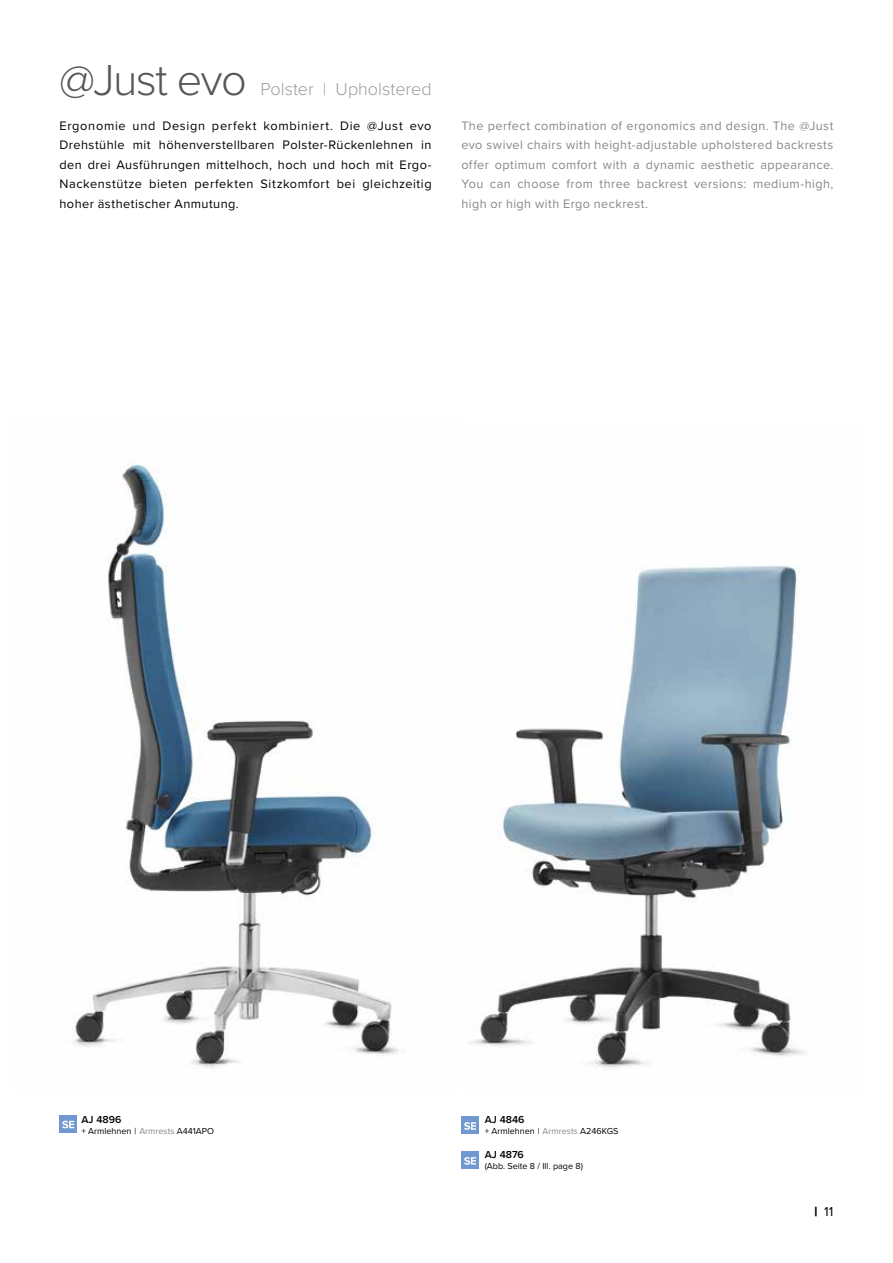
<style>
.page{position:relative;width:893px;height:1263px;background:#fff}
.page>*{position:absolute;margin:0;border:0;box-sizing:border-box;transform-origin:0 0}
.t1{font:300 45px "Proxima Nova";letter-spacing:-.03em;color:#575756}
.t2{font:300 18px "Proxima Nova";color:#9d9d9c}
.t3{font:13.5px "Proxima Nova";color:#000}
.t4{font:12.75px/19.5px "Proxima Nova";letter-spacing:.035em;color:#878787;text-align:justify}
.t5{font:12.75px/19.5px "Proxima Nova";letter-spacing:.035em;color:#000;text-align:justify}
.t6{font:600 10.5px "Proxima Nova";color:#000}
.t7{font:9px "Proxima Nova";color:#000}
.s1{color:#878787}
.s2{font-weight:900}
</style>
<div class="page">
<div style="left:461px;top:1116px;width:18px;height:18px;background:#7198d0"></div>
<svg style="left:464px;top:1122px;width:12px;height:8px"></svg>
<div style="left:461px;top:1151px;width:18px;height:18px;background:#7198d0"></div>
<svg style="left:464px;top:1157px;width:12px;height:8px"></svg>
<div style="left:60px;top:1115px;width:17px;height:18px;background:#7198d0"></div>
<svg style="left:62px;top:1121px;width:12px;height:7px"></svg>
<img style="left:74px;top:464px;width:325px;height:605px">
<img style="left:469px;top:565px;width:337px;height:503px">
<h1 class="t1" style="left:60px;top:47px;width:189px">@Just evo</h1>
<h2 class="t2" style="left:261px;top:76px;width:173px">Polster | Upholstered</h2>
<p class="t5" style="left:60px;top:115px;width:374px">Ergonomie und Design perfekt kombiniert. Die @Just evo Drehstühle mit höhenverstellbaren Polster-Rückenlehnen in den drei Ausführungen mittelhoch, hoch und hoch mit Ergo-Nackenstütze bieten perfekten Sitzkomfort bei gleichzeitig hoher ästhetischer Anmutung.</p>
<p class="t4" style="left:461px;top:115px;width:374px">The perfect combination of ergonomics and design. The @Just evo swivel chairs with height-adjustable upholstered backrests offer optimum comfort with a dynamic aesthetic appearance.<br>You can choose from three backrest versions: medium-high, high or high with Ergo neckrest.</p>
<p class="t6" style="left:81px;top:1112px;width:41px">AJ 4896</p>
<p class="t7" style="left:81px;top:1124px;width:134px">+ Armlehnen | <span class="s1">Armrests</span> A441APO</p>
<p class="t6" style="left:485px;top:1112px;width:41px">AJ 4846</p>
<p class="t7" style="left:485px;top:1124px;width:135px">+ Armlehnen | <span class="s1">Armrests</span> A246KGS</p>
<p class="t6" style="left:485px;top:1147px;width:41px">AJ 4876</p>
<p class="t7" style="left:485px;top:1159px;width:100px">(Abb. Seite 8 / Ill. page 8)</p>
<p class="t3" style="left:814px;top:1201px;width:20px"><span class="s2">|</span> 11</p>
</div>
